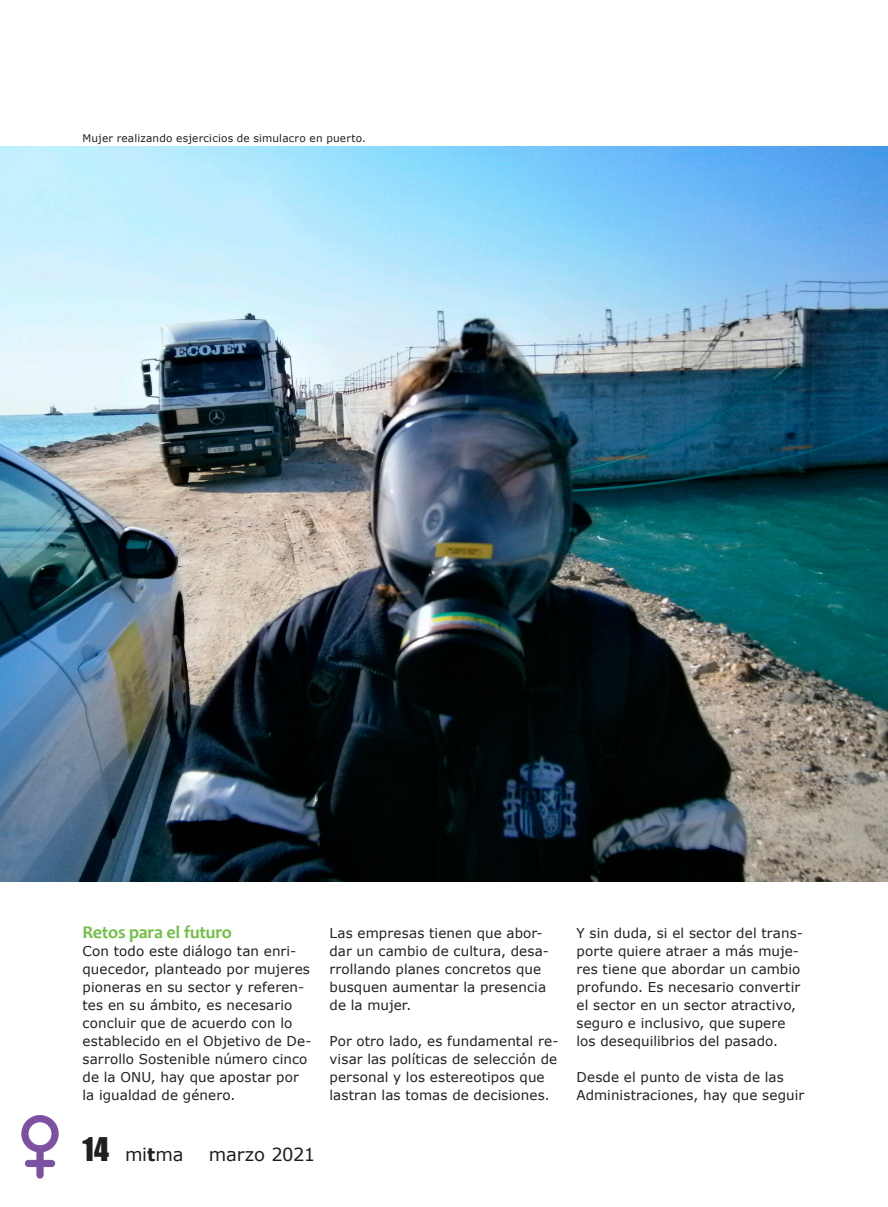
<style>
.page{position:relative;width:888px;height:1207px;background:#fff}
.page>*{position:absolute;margin:0;border:0;box-sizing:border-box;transform-origin:0 0}
.t1{font:700 18px "Candara";letter-spacing:-.015em;color:#71bf44}
.t2{font:18px "Verdana";letter-spacing:-.015em;color:#231f20}
.t3{font:13.5px/18px "Verdana";letter-spacing:.01em;color:#231f20}
.t4{font:10.5px "Verdana";letter-spacing:.02em;color:#231f20}
.s1{font-family:"Impact";font-size:30px}
.s2{font-weight:700}
</style>
<div class="page">
<svg style="left:21px;top:1115px;width:38px;height:63px"></svg>
<img style="left:0;top:146px;width:888px;height:736px">
<p class="t4" style="left:83px;top:131px;width:285px">Mujer realizando esjercicios de simulacro en puerto.</p>
<h1 class="t1" style="left:83px;top:921px;width:151px">Retos para el futuro</h1>
<p class="t3" style="left:83px;top:943px;width:230px">Con todo este diálogo tan enri&shy;quecedor, planteado por mujeres pioneras en su sector y referen&shy;tes en su ámbito, es necesario concluir que de acuerdo con lo establecido en el Objetivo de De&shy;sarrollo Sostenible número cinco de la ONU, hay que apostar por la igualdad de género.</p>
<h1 class="t2" style="left:83px;top:1142px;width:103px"><span class="s1">14</span> mi<span class="s2">t</span>ma</h1>
<h1 class="t2" style="left:209px;top:1142px;width:108px">marzo 2021</h1>
<p class="t3" style="left:329px;top:925px;width:221px">Las empresas tienen que abor&shy;dar un cambio de cultura, desa&shy;rrollando planes concretos que busquen aumentar la presencia de la mujer.</p>
<p class="t3" style="left:329px;top:1033px;width:230px">Por otro lado, es fundamental re&shy;visar las políticas de selección de personal y los estereotipos que lastran las tomas de decisiones.</p>
<p class="t3" style="left:576px;top:925px;width:228px">Y sin duda, si el sector del trans&shy;porte quiere atraer a más muje&shy;res tiene que abordar un cambio profundo. Es necesario convertir el sector en un sector atractivo, seguro e inclusivo, que supere los desequilibrios del pasado.</p>
<p class="t3" style="left:576px;top:1069px;width:229px">Desde el punto de vista de las<br>Administraciones, hay que seguir</p>
</div>
